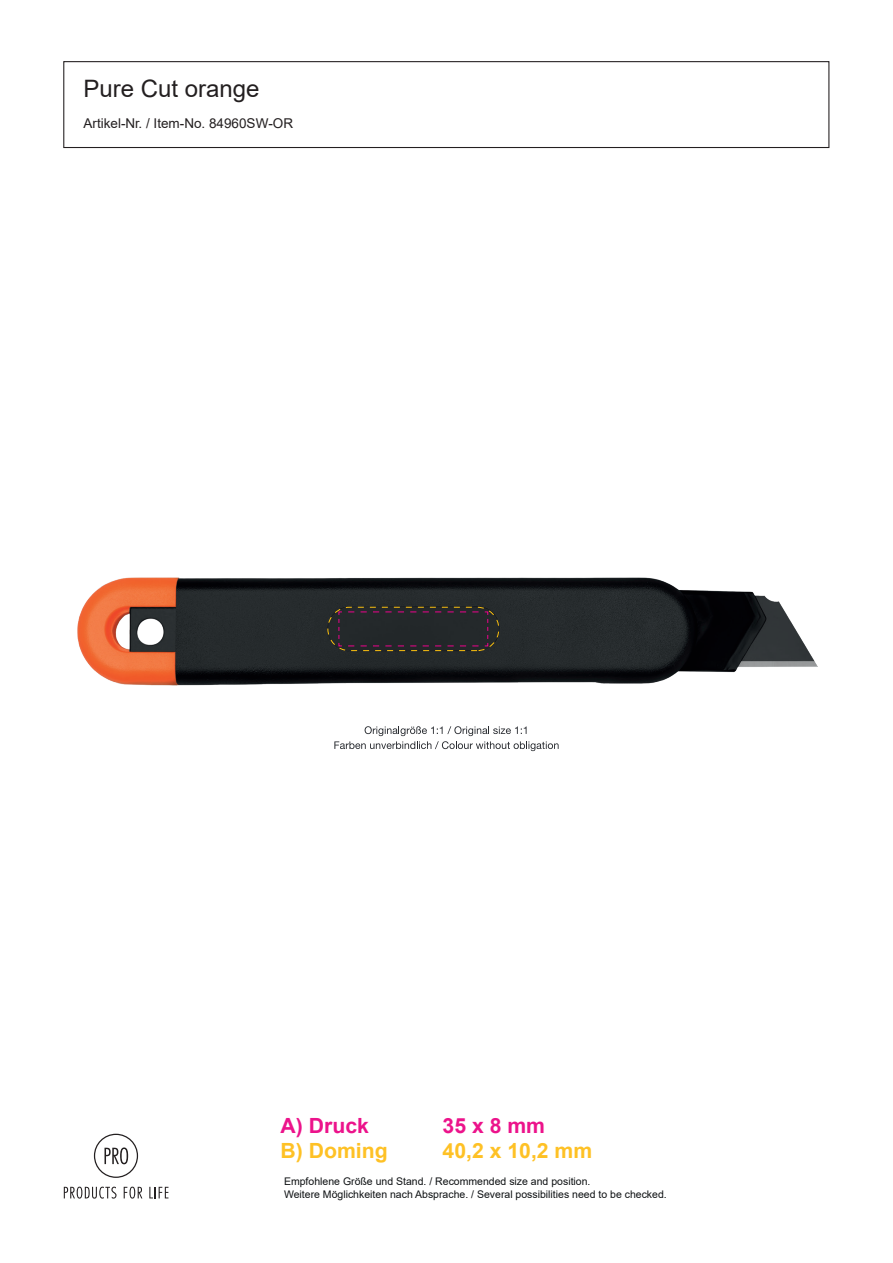
<style>
.page{position:relative;width:893px;height:1263px;background:#fff}
.page>*{position:absolute;margin:0;border:0;box-sizing:border-box;transform-origin:0 0}
.t1{font:24px "Arial";color:#231f20}
.t2{font:700 21px "Arial";color:#fec125}
.t3{font:700 21px "Arial";color:#ec138b}
.t4{font:13.5px "Arial";color:#231f20}
.t5{font:10.5px/12.6px "Arial";color:#0e1113}
</style>
<div class="page">
<img style="left:77px;top:577px;width:740px;height:109px">
<div style="left:63px;top:61px;width:766px;height:87px;border:1px solid #231f20"></div>
<svg style="left:64px;top:1187px;width:52px;height:12px"></svg>
<svg style="left:124px;top:1187px;width:18px;height:12px"></svg>
<svg style="left:149px;top:1187px;width:19px;height:11px"></svg>
<svg style="left:94px;top:1134px;width:44px;height:44px"></svg>
<svg style="left:334px;top:726px;width:225px;height:25px"></svg>
<div style="left:327px;top:607px;width:172px;height:44px;border:1px dashed #fec210;border-radius:22px"></div>
<svg style="left:338px;top:611px;width:150px;height:36px;background:#29262d"></svg>
<h1 class="t1" style="left:84px;top:72px;width:178px">Pure Cut orange</h1>
<p class="t4" style="left:84px;top:113px;width:211px">Artikel-Nr. / Item-No. 84960SW-OR</p>
<h2 class="t3" style="left:281px;top:1111px;width:90px">A) Druck</h2>
<h2 class="t3" style="left:443px;top:1111px;width:104px">35 x 8 mm</h2>
<h2 class="t2" style="left:281px;top:1136px;width:109px">B) Doming</h2>
<h2 class="t2" style="left:443px;top:1136px;width:151px">40,2 x 10,2 mm</h2>
<p class="t5" style="left:284px;top:1175px;width:384px">Empfohlene Größe und Stand. / Recommended size and position.<br>Weitere Möglichkeiten nach Absprache. / Several possibilities need to be checked.</p>
</div>
